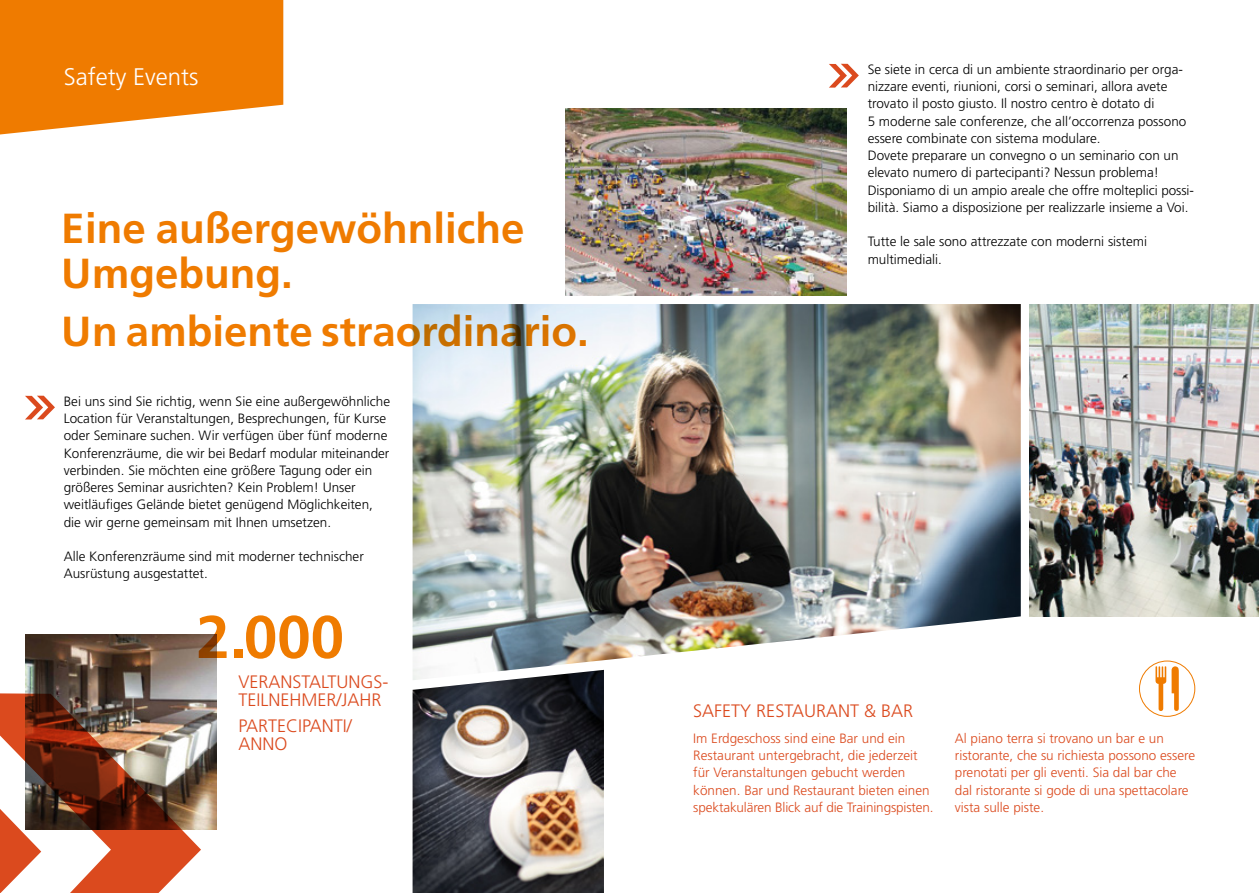
<style>
.page{position:relative;width:1259px;height:893px;background:#fff}
.page>*{position:absolute;margin:0;border:0;box-sizing:border-box;transform-origin:0 0}
.t1{font:700 60px "Frutiger LT Std";color:#ef7b00}
.t2{font:700 42px/45px "Frutiger LT Std";color:#ef7b00}
.t3{font:300 24px "Frutiger LT Std";color:#fff}
.t4{font:300 18px/18px "Frutiger LT Std";color:#db4a1e}
.t5{font:300 13.5px/17.2px "Frutiger LT Std";color:#000}
.t6{font:300 13.5px/17.2px "Frutiger LT Std";color:#db4a1e}
</style>
<div class="page">
<img style="left:412px;top:304px;width:608px;height:366px">
<img style="left:26px;top:634px;width:191px;height:195px">
<svg style="left:25px;top:396px;width:30px;height:23px"></svg>
<svg style="left:0;top:0;width:283px;height:134px;background:#f0891b"></svg>
<svg style="left:829px;top:64px;width:30px;height:24px"></svg>
<svg style="left:1155px;top:666px;width:23px;height:45px"></svg>
<div style="left:1139px;top:661px;width:56px;height:56px;border:1px solid #ef7b00;border-radius:50%"></div>
<img style="left:566px;top:109px;width:280px;height:187px">
<img style="left:0;top:693px;width:201px;height:200px">
<img style="left:1029px;top:304px;width:230px;height:312px">
<img style="left:412px;top:670px;width:192px;height:223px">
<h3 class="t3" style="left:64px;top:63px;width:136px">Safety Events</h3>
<p class="t5" style="left:867px;top:61px;width:328px">Se siete in cerca di un ambiente straordinario per orga&shy;nizzare eventi, riunioni, corsi o seminari, allora avete trovato il posto giusto. Il nostro centro è dotato di<br>5 moderne sale conferenze, che all’occorrenza possono essere combinate con sistema modulare.<br>Dovete preparare un convegno o un seminario con un elevato numero di partecipanti? Nessun problema!<br>Disponiamo di un ampio areale che offre molteplici possi&shy;bilità. Siamo a disposizione per realizzarle insieme a Voi.</p>
<p class="t5" style="left:867px;top:233px;width:281px">Tutte le sale sono attrezzate con moderni sistemi multimediali.</p>
<h2 class="t2" style="left:62px;top:206px;width:464px">Eine außergewöhnliche<br>Umgebung.</h2>
<h2 class="t2" style="left:62px;top:309px;width:528px">Un ambiente straordinario.</h2>
<p class="t5" style="left:64px;top:393px;width:328px">Bei uns sind Sie richtig, wenn Sie eine außergewöhnliche Location für Veranstaltungen, Besprechungen, für Kurse oder Seminare suchen. Wir verfügen über fünf moderne Konferenzräume, die wir bei Bedarf modular miteinander verbinden. Sie möchten eine größere Tagung oder ein größeres Seminar ausrichten? Kein Problem! Unser weitläufiges Gelände bietet genügend Möglichkeiten, die wir gerne gemeinsam mit Ihnen umsetzen.</p>
<p class="t5" style="left:64px;top:548px;width:302px">Alle Konferenzräume sind mit moderner technischer<br>Ausrüstung ausgestattet.</p>
<h1 class="t1" style="left:196px;top:602px;width:149px">2.000</h1>
<h3 class="t4" style="left:238px;top:673px;width:152px">VERANSTALTUNGS-<br>TEILNEHMER/JAHR</h3>
<h3 class="t4" style="left:238px;top:717px;width:115px">PARTECIPANTI/<br>ANNO</h3>
<h3 class="t4" style="left:693px;top:702px;width:221px">SAFETY RESTAURANT &amp; BAR</h3>
<p class="t6" style="left:693px;top:730px;width:242px">Im Erdgeschoss sind eine Bar und ein Restaurant untergebracht, die jederzeit für Veranstaltungen gebucht werden können. Bar und Restaurant bieten einen spektakulären Blick auf die Trainingspisten.</p>
<p class="t6" style="left:955px;top:730px;width:242px">Al piano terra si trovano un bar e un ristorante, che su richiesta possono essere prenotati per gli eventi. Sia dal bar che dal ristorante si gode di una spettacolare vista sulle piste.</p>
</div>
